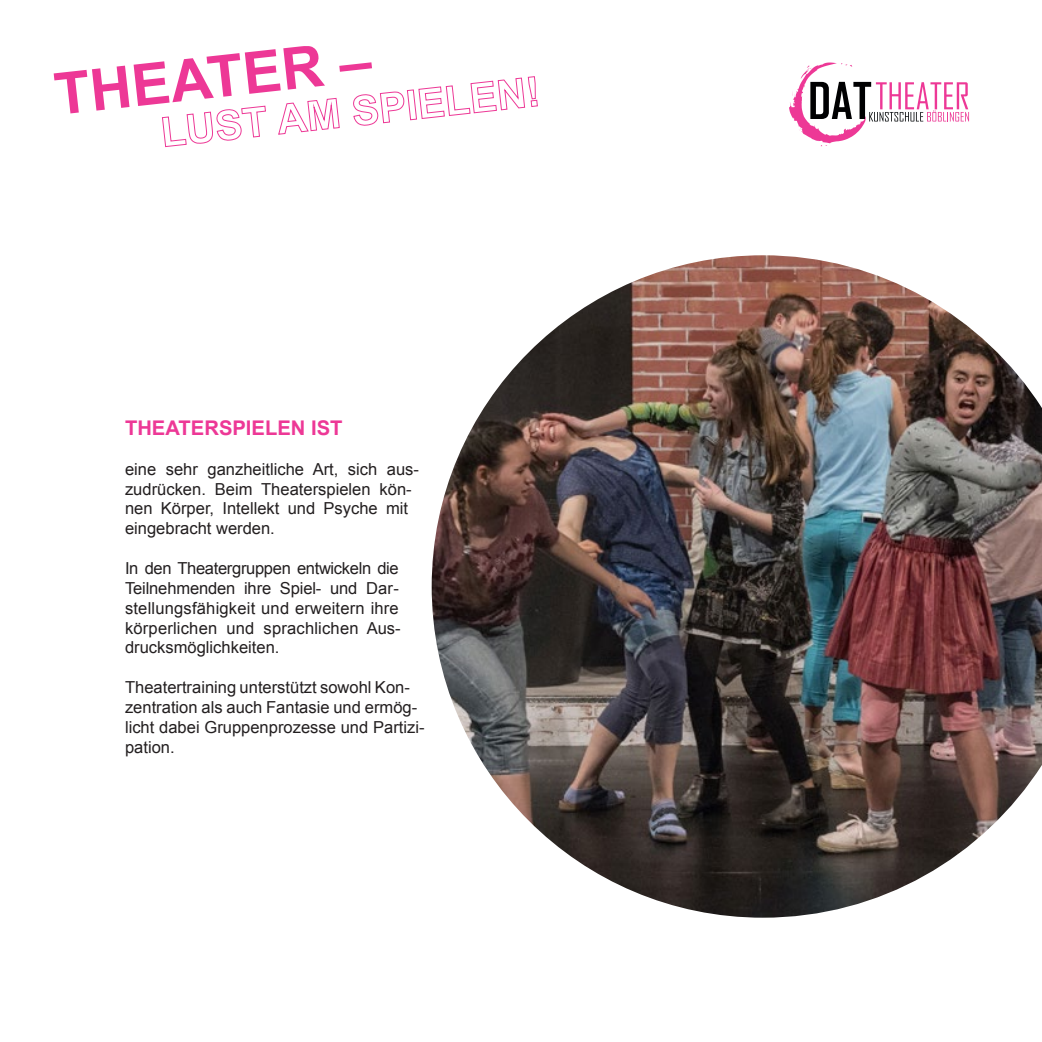
<style>
.page{position:relative;width:1042px;height:1042px;background:#fff}
.page>*{position:absolute;margin:0;border:0;box-sizing:border-box;transform-origin:0 0}
.Einf__Abs{font:700 58.1px "Arial";color:#ed3896}
.Einf__Abs-2{font:700 20.3px "Arial";color:#ed3896}
.Einf__Abs-3{font:16.45px/19.8px "Arial";color:#231f20}
</style>
<div class="page">
<svg style="left:789px;top:63px;width:180px;height:84px"></svg>
<svg style="left:162px;top:105px;width:104px;height:43px"></svg>
<svg style="left:278px;top:97px;width:62px;height:38px"></svg>
<svg style="left:353px;top:76px;width:185px;height:50px"></svg>
<img style="left:432px;top:255px;width:610px;height:662px">
<p class="Einf__Abs" style="left:51px;top:55px;width:320px;rotate:-6deg">THEATER –</p>
<p class="Einf__Abs-2" style="left:125px;top:414px;width:219px">THEATERSPIELEN IST</p>
<p class="Einf__Abs-3" style="left:125px;top:459px;width:295px">eine sehr ganzheitliche Art, sich aus&shy;zudrücken. Beim Theaterspielen kön&shy;nen Körper, Intellekt und Psyche mit eingebracht werden.</p>
<p class="Einf__Abs-3" style="left:125px;top:558px;width:277px;text-align:justify">In den Theatergruppen entwickeln die Teilnehmenden ihre Spiel- und Dar&shy;stellungsfähigkeit und erweitern ihre körperlichen und sprachlichen Aus&shy;drucksmöglichkeiten.</p>
<p class="Einf__Abs-3" style="left:125px;top:677px;width:301px">Theatertraining unterstützt sowohl Kon&shy;zentration als auch Fantasie und ermög&shy;licht dabei Gruppenprozesse und Partizi&shy;pation.</p>
</div>
